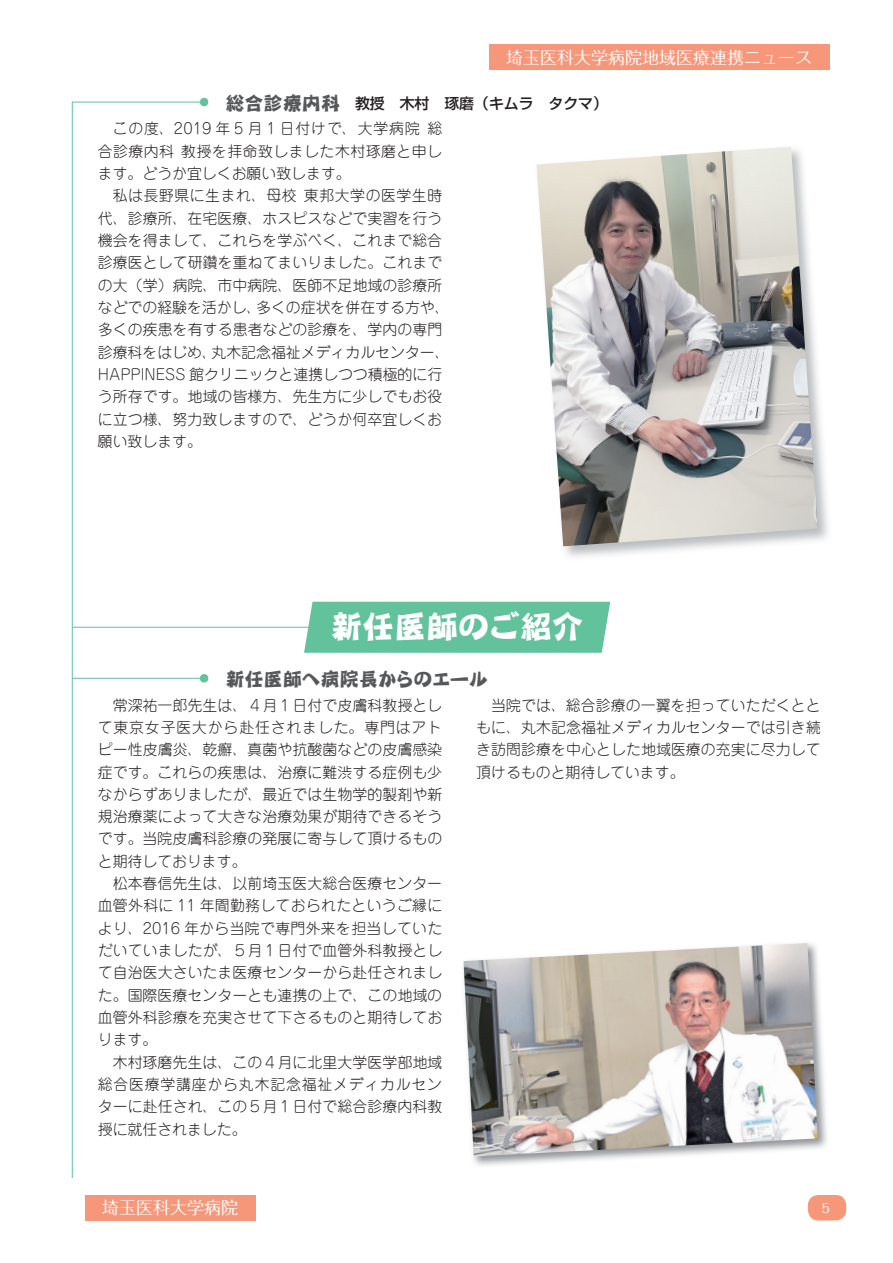
<style>
.page{position:relative;width:893px;height:1263px;background:#fff}
.page>*{position:absolute;margin:0;border:0;box-sizing:border-box;transform-origin:0 0}
.t1{font:31.95px "DF Kyo Geki W7 WING RKSJ H";color:#fff}
.t2{font:19.2px "DF Kyo Geki W7 WING RKSJ H";color:#57585a}
.t3{font:16.95px "Folk Pro";color:#fff}
.t4{font:300 14.85px/22.4px "Jun 101 Pro";letter-spacing:.005em;color:#231f20;text-align:justify}
.t5{font:500 14.85px "Shin Go Pro";color:#231f20}
.t6{font:12.75px "Folk Pro";color:#fff}
.s1{font-family:"DF Kyo Geki W7 WING RKSJ H";font-weight:400;font-size:19.2px;color:#57585a}
</style>
<div class="page">
<hr style="left:72px;top:627px;width:238px;height:1px;background:#61c29c">
<svg style="left:72px;top:102px;width:133px;height:1076px"></svg>
<div style="left:200px;top:98px;width:8px;height:8px;background:#61c29c;border-radius:50%"></div>
<hr style="left:72px;top:678px;width:132px;height:1px;background:#61c29c">
<div style="left:200px;top:674px;width:8px;height:8px;background:#61c29c;border-radius:50%"></div>
<div style="left:304px;top:602px;width:306px;height:51px;background:#61c29c"></div>
<img style="left:473px;top:977px;width:354px;height:189px">
<img style="left:463px;top:943px;width:355px;height:213px">
<div style="left:808px;top:1195px;width:38px;height:25px;background:#f6977a;border-radius:10px"></div>
<div style="left:85px;top:1195px;width:170px;height:25px;background:#f6977a"></div>
<div style="left:489px;top:45px;width:340px;height:25px;background:#f6977a"></div>
<img style="left:536px;top:147px;width:282px;height:399px">
<p class="t3" style="left:506px;top:43px;width:308px">埼玉医科大学病院地域医療連携ニュース</p>
<p class="t5" style="left:225px;top:91px;width:384px"><span class="s1">総合診療内科</span>　教授　木村　琢磨（キムラ　タクマ）</p>
<p class="t4" style="left:98px;top:116px;width:346px;text-indent:15px">この度、2019 年 5 月 1 日付けで、大学病院 総合診療内科 教授を拝命致しました木村琢磨と申します。どうか宜しくお願い致します。</p>
<p class="t4" style="left:98px;top:183px;width:353px;text-align:left;text-indent:15px">私は長野県に生まれ、母校 東邦大学の医学生時代、診療所、在宅医療、ホスピスなどで実習を行う機会を得まして、これらを学ぶべく、これまで総合診療医として研鑽を重ねてまいりました。これまでの大（学）病院、市中病院、医師不足地域の診療所などでの経験を活かし、多くの症状を併在する方や、多くの疾患を有する患者などの診療を、学内の専門診療科をはじめ、丸木記念福祉メディカルセンター、<br>HAPPINESS 館クリニックと連携しつつ積極的に行う所存です。地域の皆様方、先生方に少しでもお役に立つ様、努力致しますので、どうか何卒宜しくお願い致します。</p>
<h1 class="t1" style="left:330px;top:610px;width:255px">新任医師のご紹介</h1>
<p class="t2" style="left:225px;top:670px;width:264px">新任医師へ病院長からのエール</p>
<p class="t4" style="left:98px;top:692px;width:346px;text-indent:15px">常深祐一郎先生は、４月１日付で皮膚科教授として東京女子医大から赴任されました。専門はアトピー性皮膚炎、乾癬、真菌や抗酸菌などの皮膚感染症です。これらの疾患は、治療に難渋する症例も少なからずありましたが、最近では生物学的製剤や新規治療薬によって大きな治療効果が期待できるそうです。当院皮膚科診療の発展に寄与して頂けるものと期待しております。</p>
<p class="t4" style="left:98px;top:870px;width:346px;text-indent:15px">松本春信先生は、以前埼玉医大総合医療センター血管外科に 11 年間勤務しておられたというご縁により、2016 年から当院で専門外来を担当していただいていましたが、５月１日付で血管外科教授として自治医大さいたま医療センターから赴任されました。国際医療センターとも連携の上で、この地域の血管外科診療を充実させて下さるものと期待しております。</p>
<p class="t4" style="left:98px;top:1049px;width:346px;text-indent:15px">木村琢磨先生は、この４月に北里大学医学部地域総合医療学講座から丸木記念福祉メディカルセンターに赴任され、この５月１日付で総合診療内科教授に就任されました。</p>
<p class="t4" style="left:476px;top:692px;width:346px;text-indent:15px">当院では、総合診療の一翼を担っていただくとともに、丸木記念福祉メディカルセンターでは引き続き訪問診療を中心とした地域医療の充実に尽力して頂けるものと期待しています。</p>
<p class="t3" style="left:102px;top:1193px;width:138px">埼玉医科大学病院</p>
<p class="t6" style="left:822px;top:1197px;width:10px">5</p>
</div>
